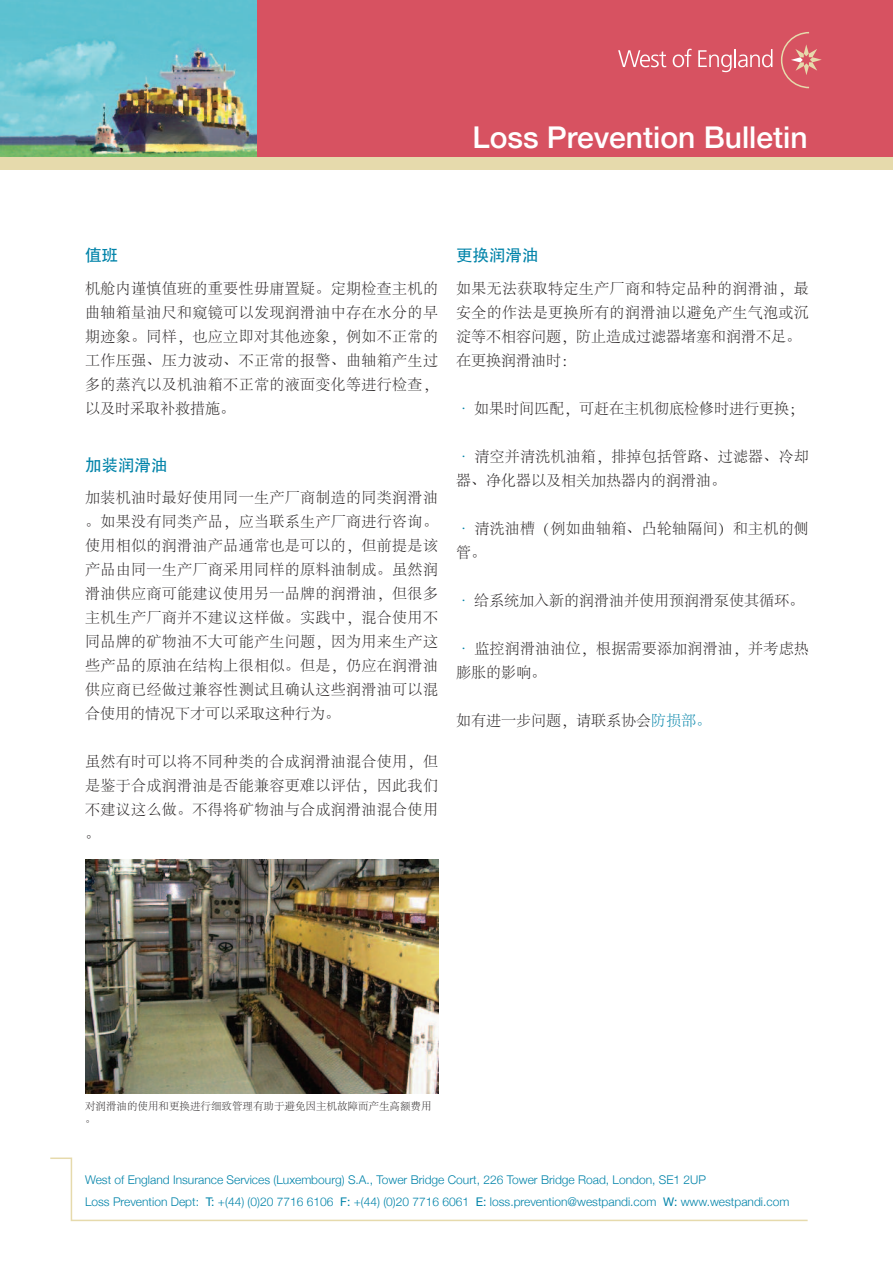
<style>
.page{position:relative;width:893px;height:1263px;background:#fff}
.page>*{position:absolute;margin:0;border:0;box-sizing:border-box;transform-origin:0 0}
.t1{font:500 30px "Helvetica Neue";color:#fff}
.t2{font:16.5px "ST Heiti";color:#0083a9}
.t3{font:300 15px/24px "Adobe Song Std";letter-spacing:.015em;color:#231f20}
.t4{font:300 12px/21.3px "Helvetica Neue";color:#0083a9}
.t5{font:300 10.5px/12.6px "Adobe Song Std";color:#231f20}
.s1{color:#0083a9}
.s2{font-weight:400}
</style>
<div class="page">
<div style="left:0;top:0;width:893px;height:164px;background:#d75261"></div>
<img style="left:0;top:0;width:256px;height:157px">
<div style="left:0;top:157px;width:893px;height:13px;background:#e6daac"></div>
<svg style="left:780px;top:32px;width:42px;height:56px"></svg>
<svg style="left:618px;top:50px;width:48px;height:17px"></svg>
<svg style="left:673px;top:49px;width:19px;height:18px"></svg>
<svg style="left:698px;top:49px;width:74px;height:23px"></svg>
<svg style="left:50px;top:1157px;width:758px;height:65px"></svg>
<img style="left:85px;top:860px;width:353px;height:233px">
<h1 class="t1" style="left:472px;top:119px;width:337px">Loss Prevention Bulletin</h1>
<p class="t2" style="left:85px;top:247px;width:34px">值班</p>
<p class="t3" style="left:85px;top:277px;width:354px;text-align:justify">机舱内谨慎值班的重要性毋庸置疑。定期检查主机的曲轴箱量油尺和窥镜可以发现润滑油中存在水分的早期迹象。同样，也应立即对其他迹象，例如不正常的工作压强、压力波动、不正常的报警、曲轴箱产生过多的蒸汽以及机油箱不正常的液面变化等进行检查，以及时采取补救措施。</p>
<p class="t2" style="left:85px;top:456px;width:84px">加装润滑油</p>
<p class="t3" style="left:85px;top:486px;width:354px;text-align:justify">加装机油时最好使用同一生产厂商制造的同类润滑油。如果没有同类产品，应当联系生产厂商进行咨询。使用相似的润滑油产品通常也是可以的，但前提是该产品由同一生产厂商采用同样的原料油制成。虽然润滑油供应商可能建议使用另一品牌的润滑油，但很多主机生产厂商并不建议这样做。实践中，混合使用不同品牌的矿物油不大可能产生问题，因为用来生产这些产品的原油在结构上很相似。但是，仍应在润滑油供应商已经做过兼容性测试且确认这些润滑油可以混合使用的情况下才可以采取这种行为。</p>
<p class="t3" style="left:85px;top:750px;width:354px;text-align:justify">虽然有时可以将不同种类的合成润滑油混合使用，但是鉴于合成润滑油是否能兼容更难以评估，因此我们不建议这么做。不得将矿物油与合成润滑油混合使用。</p>
<p class="t2" style="left:456px;top:247px;width:84px">更换润滑油</p>
<p class="t3" style="left:456px;top:277px;width:354px">如果无法获取特定生产厂商和特定品种的润滑油，最安全的作法是更换所有的润滑油以避免产生气泡或沉淀等不相容问题，防止造成过滤器堵塞和润滑不足。在更换润滑油时：</p>
<p class="t3" style="left:456px;top:397px;width:350px"><span class="s1">•</span> 如果时间匹配，可赶在主机彻底检修时进行更换；</p>
<p class="t3" style="left:456px;top:445px;width:354px"><span class="s1">•</span> 清空并清洗机油箱，排掉包括管路、过滤器、冷却器、净化器以及相关加热器内的润滑油。</p>
<p class="t3" style="left:456px;top:517px;width:354px"><span class="s1">•</span> 清洗油槽（例如曲轴箱、凸轮轴隔间）和主机的侧管。</p>
<p class="t3" style="left:456px;top:589px;width:350px"><span class="s1">•</span> 给系统加入新的润滑油并使用预润滑泵使其循环。</p>
<p class="t3" style="left:456px;top:637px;width:354px"><span class="s1">•</span> 监控润滑油油位，根据需要添加润滑油，并考虑热膨胀的影响。</p>
<p class="t3" style="left:456px;top:709px;width:257px">如有进一步问题，请联系协会<span class="s1">防损部。</span></p>
<p class="t5" style="left:85px;top:1100px;width:348px">对润滑油的使用和更换进行细致管理有助于避免因主机故障而产生高额费用。</p>
<p class="t4" style="left:85px;top:1169px;width:706px">West of England Insurance Services (Luxembourg) S.A., Tower Bridge Court, 226 Tower Bridge Road, London, SE1 2UP<br>Loss Prevention Dept: <span class="s2">T:</span> +(44) (0)20 7716 6106 <span class="s2">F:</span> +(44) (0)20 7716 6061 <span class="s2">E:</span> loss.prevention@westpandi.com <span class="s2">W:</span> www.westpandi.com</p>
</div>
